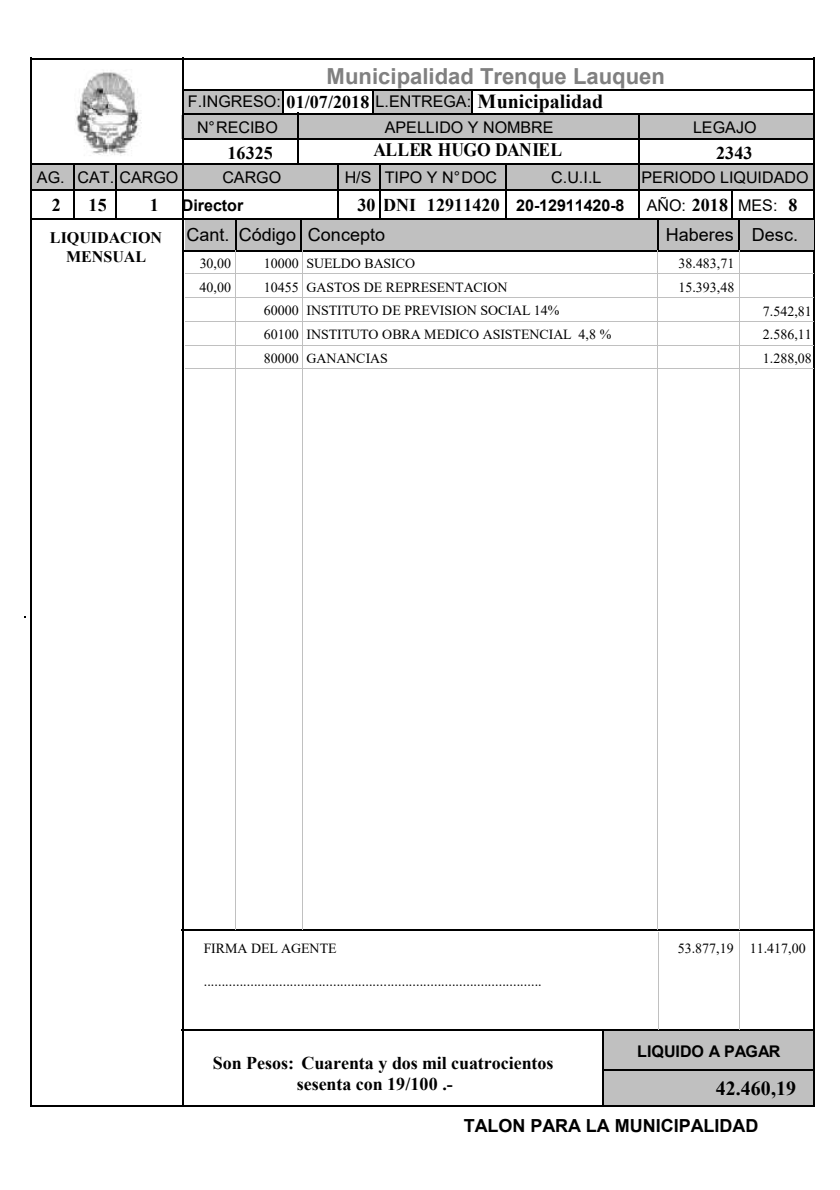
<style>
.page{position:relative;width:840px;height:1190px;background:#fff}
.page>*{position:absolute;margin:0;border:0;box-sizing:border-box;transform-origin:0 0}
.t1{font:700 22px "Arial";color:#808080}
.t2{font:700 20px "Times New Roman";color:#000}
.t3{font:700 19px "Times New Roman";letter-spacing:-.025em;color:#000;scale:.93 1}
.t4{font:700 18px/20.8px "Times New Roman";color:#000}
.t5{font:18px "Arial";letter-spacing:.005em;color:#000}
.t6{font:700 18px "Arial";color:#000}
.t7{font:16px/28px "Arial";color:#000}
.t8{font:700 16px "Arial";letter-spacing:-.005em;color:#000}
.t9{font:700 16px/19px "Times New Roman";letter-spacing:-.005em;color:#000;text-align:center}
.t10{font:14px "Times New Roman";color:#000}
.s1{font-family:"Times New Roman";font-weight:700;font-size:18px}
</style>
<div class="page">
<div style="left:372px;top:91px;width:99px;height:22px;background:#c0c0c0"></div>
<div style="left:183px;top:90px;width:101px;height:23px;background:#c0c0c0"></div>
<div style="left:603px;top:1029px;width:211px;height:78px;background:#c0c0c0"></div>
<div style="left:182px;top:115px;width:632px;height:23px;background:#c0c0c0"></div>
<div style="left:30px;top:163px;width:784px;height:26px;background:#c0c0c0"></div>
<hr style="left:30px;top:58px;width:785px;height:2px;background:#000">
<hr style="left:813px;top:58px;width:2px;height:1049px;background:#000">
<hr style="left:30px;top:1105px;width:785px;height:2px;background:#000">
<hr style="left:30px;top:58px;width:2px;height:1049px;background:#000">
<hr style="left:30px;top:163px;width:784px;height:2px;background:#000">
<hr style="left:182px;top:113px;width:633px;height:1px;background:#000">
<hr style="left:297px;top:113px;width:2px;height:50px;background:#000">
<hr style="left:30px;top:189px;width:784px;height:2px;background:#000">
<hr style="left:30px;top:218px;width:785px;height:2px;background:#000">
<hr style="left:379px;top:164px;width:2px;height:55px;background:#000">
<hr style="left:73px;top:164px;width:2px;height:55px;background:#000">
<hr style="left:115px;top:164px;width:2px;height:55px;background:#000">
<hr style="left:182px;top:930px;width:632px;height:1px;background:#000">
<hr style="left:182px;top:1029px;width:632px;height:2px;background:#000">
<hr style="left:603px;top:1069px;width:211px;height:2px;background:#000">
<hr style="left:337px;top:164px;width:2px;height:55px;background:#000">
<hr style="left:182px;top:58px;width:2px;height:1048px;background:#000">
<hr style="left:731px;top:191px;width:2px;height:29px;background:#000">
<hr style="left:505px;top:163px;width:2px;height:56px;background:#000">
<hr style="left:658px;top:932px;width:1px;height:97px;background:#c0c0c0">
<hr style="left:739px;top:932px;width:1px;height:97px;background:#c0c0c0">
<hr style="left:602px;top:1029px;width:2px;height:76px;background:#000">
<hr style="left:638px;top:114px;width:2px;height:104px;background:#000">
<hr style="left:183px;top:90px;width:631px;height:1px;background:#000">
<hr style="left:183px;top:138px;width:632px;height:2px;background:#000">
<hr style="left:372px;top:91px;width:2px;height:22px;background:#000">
<hr style="left:282px;top:91px;width:2px;height:22px;background:#000">
<hr style="left:471px;top:91px;width:2px;height:22px;background:#000">
<div style="left:185px;top:221px;width:628px;height:29px;background:#c0c0c0"></div>
<hr style="left:657px;top:221px;width:2px;height:29px;background:#000">
<hr style="left:738px;top:219px;width:2px;height:31px;background:#000">
<hr style="left:182px;top:250px;width:632px;height:2px;background:#000">
<hr style="left:235px;top:250px;width:1px;height:680px;background:#c0c0c0">
<hr style="left:302px;top:250px;width:1px;height:680px;background:#c0c0c0">
<hr style="left:300px;top:219px;width:2px;height:31px;background:#000">
<hr style="left:235px;top:219px;width:2px;height:31px;background:#000">
<hr style="left:657px;top:250px;width:1px;height:680px;background:#c0c0c0">
<hr style="left:739px;top:250px;width:1px;height:680px;background:#c0c0c0">
<hr style="left:185px;top:368px;width:628px;height:1px;background:#c0c0c0">
<hr style="left:185px;top:345px;width:628px;height:1px;background:#c0c0c0">
<hr style="left:185px;top:321px;width:628px;height:1px;background:#c0c0c0">
<hr style="left:185px;top:297px;width:628px;height:1px;background:#c0c0c0">
<hr style="left:185px;top:273px;width:628px;height:1px;background:#c0c0c0">
<img style="left:75px;top:72px;width:67px;height:84px">
<h1 class="t1" style="left:327px;top:61px;width:340px">Municipalidad Trenque Lauquen</h1>
<p class="t7" style="left:188px;top:87px;width:285px">F.INGRESO: <span class="s1">01/07/2018</span> L.ENTREGA:</p>
<h2 class="t2" style="left:478px;top:86px;width:127px">Municipalidad</h2>
<p class="t7" style="left:197px;top:113px;width:82px">N°RECIBO</p>
<p class="t7" style="left:385px;top:113px;width:170px">APELLIDO Y NOMBRE</p>
<p class="t7" style="left:693px;top:113px;width:65px">LEGAJO</p>
<h3 class="t3" style="left:373px;top:136px;width:204px">ALLER HUGO DANIEL</h3>
<p class="t4" style="left:228px;top:142px;width:47px">16325</p>
<p class="t4" style="left:716px;top:142px;width:38px">2343</p>
<p class="t7" style="left:37px;top:163px;width:143px">AG. CAT. CARGO</p>
<p class="t7" style="left:345px;top:163px;width:28px">H/S</p>
<p class="t7" style="left:551px;top:163px;width:52px">C.U.I.L</p>
<p class="t4" style="left:52px;top:194px;width:11px">2</p>
<p class="t4" style="left:89px;top:194px;width:20px">15</p>
<p class="t4" style="left:150px;top:194px;width:11px">1</p>
<p class="t4" style="left:357px;top:194px;width:144px">30 DNI 12911420</p>
<p class="t7" style="left:222px;top:163px;width:60px">CARGO</p>
<p class="t7" style="left:385px;top:163px;width:114px">TIPO Y N°DOC</p>
<p class="t8" style="left:182px;top:194px;width:63px">Director</p>
<p class="t8" style="left:516px;top:194px;width:110px">20-12911420-8</p>
<p class="t7" style="left:647px;top:163px;width:163px;text-indent:-5px">PERIODO LIQUIDADO<br>AÑO:</p>
<p class="t4" style="left:692px;top:194px;width:38px">2018</p>
<p class="t7" style="left:738px;top:191px;width:61px">MES: <span class="s1">8</span></p>
<p class="t9" style="left:50px;top:228px;width:114px">LIQUIDACION<br>MENSUAL</p>
<p class="t5" style="left:186px;top:222px;width:200px">Cant. Código Concepto</p>
<p class="t5" style="left:666px;top:223px;width:134px">Haberes Desc.</p>
<p class="t10" style="left:200px;top:253px;width:33px">30,00</p>
<p class="t10" style="left:264px;top:253px;width:153px">10000 SUELDO BASICO</p>
<p class="t10" style="left:678px;top:253px;width:57px">38.483,71</p>
<p class="t10" style="left:200px;top:277px;width:33px">40,00</p>
<p class="t10" style="left:264px;top:277px;width:245px">10455 GASTOS DE REPRESENTACION</p>
<p class="t10" style="left:678px;top:277px;width:57px">15.393,48</p>
<p class="t10" style="left:264px;top:301px;width:297px">60000 INSTITUTO DE PREVISION SOCIAL 14%</p>
<p class="t10" style="left:763px;top:301px;width:50px">7.542,81</p>
<p class="t10" style="left:264px;top:325px;width:349px">60100 INSTITUTO OBRA MEDICO ASISTENCIAL 4,8 %</p>
<p class="t10" style="left:763px;top:325px;width:50px">2.586,11</p>
<p class="t10" style="left:264px;top:348px;width:125px">80000 GANANCIAS</p>
<p class="t10" style="left:763px;top:349px;width:50px">1.288,08</p>
<p class="t10" style="left:204px;top:938px;width:134px">FIRMA DEL AGENTE</p>
<p class="t10" style="left:204px;top:972px;width:339px">..............................................................................................</p>
<p class="t4" style="left:297px;top:1052px;width:258px;text-indent:-84px">Son Pesos: Cuarenta y dos mil cuatrocientos sesenta con 19/100 .-</p>
<p class="t10" style="left:678px;top:938px;width:129px">53.877,19 11.417,00</p>
<p class="t8" style="left:637px;top:1041px;width:145px">LIQUIDO A PAGAR</p>
<h2 class="t2" style="left:716px;top:1074px;width:82px">42.460,19</h2>
<p class="t6" style="left:464px;top:1113px;width:296px">TALON PARA LA MUNICIPALIDAD</p>
</div>
